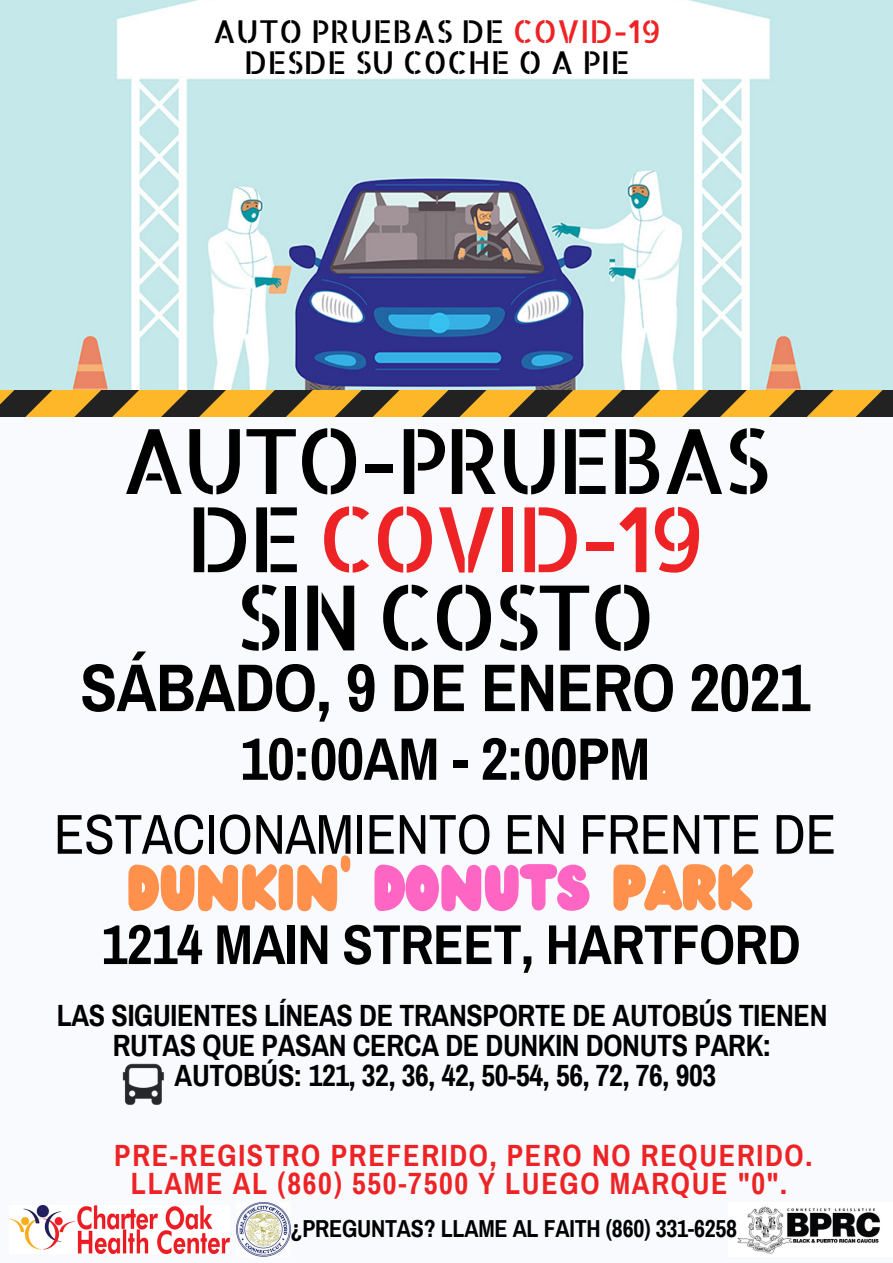
<style>
.page{position:relative;width:893px;height:1263px;background:#f9fafd}
.page>*{position:absolute;margin:0;border:0;box-sizing:border-box;transform-origin:0 0}
.t1{font:90.07px "Allerta Stencil";letter-spacing:-.055em;color:#000}
.t2{font:90.07px "Allerta Stencil";letter-spacing:-.055em;color:#ed2325}
.t3{font:700 67.5px "Archivo Narrow";letter-spacing:-.01em;color:#000}
.t4{font:700 60px "Archivo Narrow";letter-spacing:-.01em;color:#000}
.t5{font:56.25px "Archivo Narrow";letter-spacing:-.01em;color:#000}
.t6{font:700 56.25px "Archivo Narrow";letter-spacing:-.01em;color:#000}
.t7{font:56.25px "Wedges";letter-spacing:-.01em;color:#ff914d}
.t8{font:31.5px "Allerta Stencil";color:#000}
.t9{font:700 30px "Archivo Narrow";letter-spacing:-.01em;color:#000}
.t10{font:700 30px "Archivo Narrow";letter-spacing:.055em;color:#ed2325}
.t11{font:700 24px "Archivo Narrow";letter-spacing:-.01em;color:#000}
.s1{color:#ed2325}
.s2{color:#000}
.s3{color:#ff66c4}
</style>
<div class="page">
<svg style="left:0;top:390px;width:893px;height:26px;background:#9c7426"></svg>
<img style="left:0;top:0;width:893px;height:390px">
<div style="left:328px;top:0;width:180px;height:21px;background:#fff"></div>
<img style="left:236px;top:1202px;width:55px;height:55px">
<img style="left:10px;top:1206px;width:219px;height:47px">
<img style="left:737px;top:1206px;width:143px;height:48px">
<img style="left:122px;top:1063px;width:43px;height:43px">
<div style="left:196px;top:12px;width:491px;height:62px;background:#fff"></div>
<p class="t8" style="left:213px;top:11px;width:450px">AUTO PRUEBAS DE <span class="s1">COVID-19</span></p>
<p class="t8" style="left:244px;top:42px;width:387px">DESDE SU COCHE O A PIE</p>
<p class="t1" style="left:120px;top:401px;width:651px">AUTO-PRUEBAS</p>
<p class="t2" style="left:185px;top:479px;width:521px"><span class="s2">DE</span> COVID-19</p>
<p class="t1" style="left:234px;top:557px;width:423px">SIN COSTO</p>
<p class="t3" style="left:80px;top:652px;width:731px">SÁBADO, 9 DE ENERO 2021</p>
<p class="t4" style="left:240px;top:727px;width:411px">10:00AM - 2:00PM</p>
<p class="t5" style="left:54px;top:804px;width:784px">ESTACIONAMIENTO EN FRENTE DE</p>
<p class="t7" style="left:127px;top:846px;width:628px">DUNKIN' <span class="s3">DONUTS</span> PARK</p>
<p class="t6" style="left:102px;top:915px;width:700px">1214 MAIN STREET, HARTFORD</p>
<p class="t9" style="left:57px;top:1000px;width:772px">LAS SIGUIENTES LÍNEAS DE TRANSPORTE DE AUTOBÚS TIENEN</p>
<p class="t9" style="left:113px;top:1030px;width:660px">RUTAS QUE PASAN CERCA DE DUNKIN DONUTS PARK:</p>
<p class="t9" style="left:175px;top:1060px;width:543px">AUTOBÚS: 121, 32, 36, 42, 50-54, 56, 72, 76, 903</p>
<p class="t10" style="left:114px;top:1139px;width:699px">PRE-REGISTRO PREFERIDO, PERO NO REQUERIDO.</p>
<p class="t10" style="left:131px;top:1168px;width:657px">LLAME AL (860) 550-7500 Y LUEGO MARQUE "0".</p>
<p class="t11" style="left:290px;top:1216px;width:448px">¿PREGUNTAS? LLAME AL FAITH (860) 331-6258</p>
</div>
